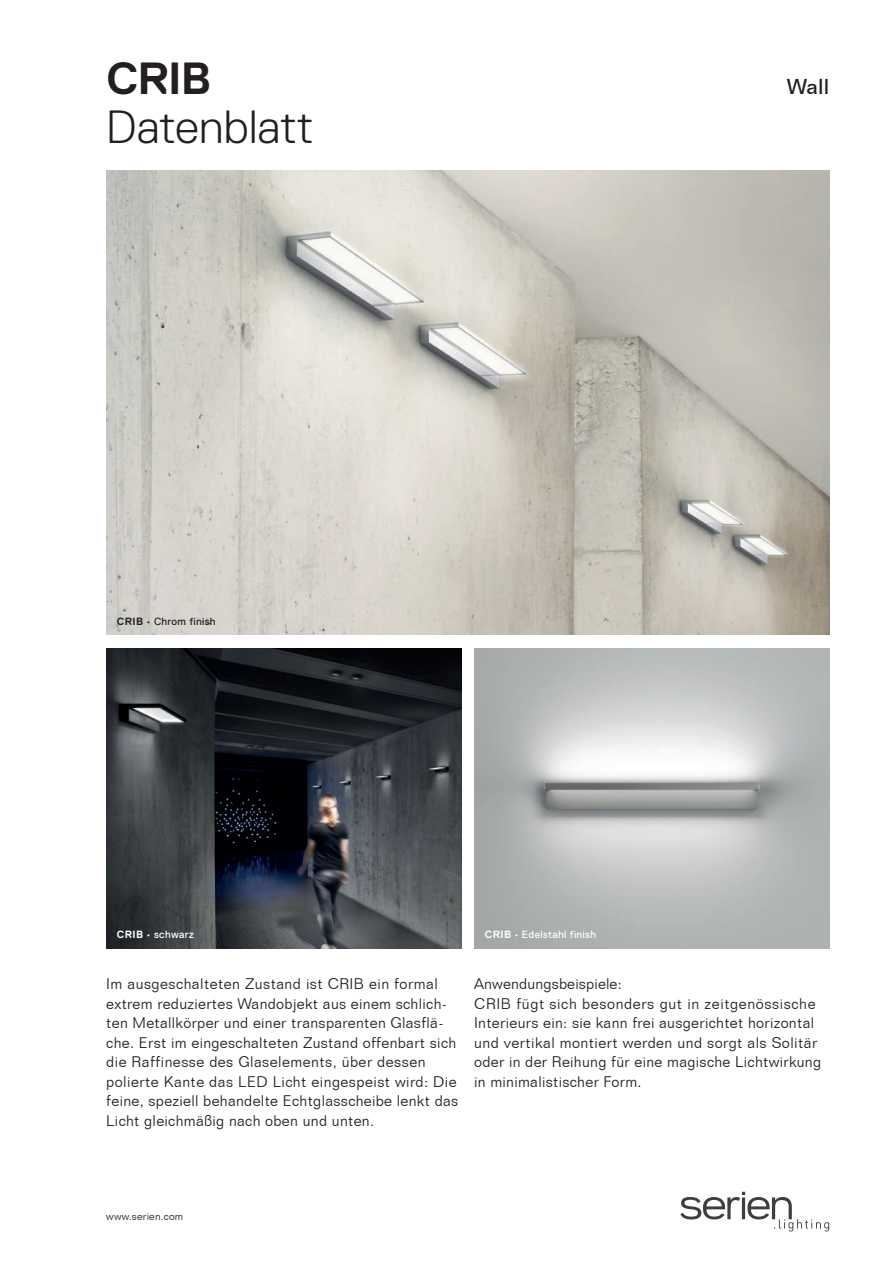
<style>
.page{position:relative;width:893px;height:1263px;background:#fff}
.page>*{position:absolute;margin:0;border:0;box-sizing:border-box;transform-origin:0 0}
.t1{font:300 46.5px "Replica Pro";letter-spacing:.01em;color:#231f20}
.t2{font:700 45px "Replica Pro";color:#231f20}
.t3{font:500 21px "Folio BT";color:#231f20}
.t4{font:300 15px/19.5px "Folio BT";letter-spacing:.02em;color:#231f20}
.t5{font:10.5px "Replica Pro";letter-spacing:.03em;color:#fff}
.t6{font:10.5px "Replica Pro";letter-spacing:.03em;color:#231f20}
.t7{font:300 10.5px "Folio BT";letter-spacing:.02em;color:#231f20}
.s1{font-weight:700}
</style>
<div class="page">
<svg style="left:680px;top:1192px;width:149px;height:39px"></svg>
<img style="left:474px;top:648px;width:355px;height:300px">
<img style="left:106px;top:648px;width:355px;height:300px">
<img style="left:106px;top:170px;width:723px;height:465px">
<h2 class="t2" style="left:107px;top:53px;width:106px">CRIB</h2>
<h1 class="t1" style="left:106px;top:101px;width:209px">Datenblatt</h1>
<p class="t6" style="left:117px;top:616px;width:100px"><span class="s1">CRIB</span> • Chrom finish</p>
<p class="t5" style="left:117px;top:929px;width:79px"><span class="s1">CRIB</span> • schwarz</p>
<p class="t5" style="left:485px;top:929px;width:113px"><span class="s1">CRIB</span> • Edelstahl finish</p>
<h3 class="t3" style="left:787px;top:73px;width:44px">Wall</h3>
<p class="t4" style="left:106px;top:974px;width:353px">Im ausgeschalteten Zustand ist CRIB ein formal extrem reduziertes Wandobjekt aus einem schlich&shy;ten Metallkörper und einer transparenten Glasflä&shy;che. Erst im eingeschalteten Zustand offenbart sich die Raffinesse des Glaselements, über dessen polierte Kante das LED Licht eingespeist wird: Die feine, speziell behandelte Echtglasscheibe lenkt das Licht gleichmäßig nach oben und unten.</p>
<p class="t4" style="left:474px;top:974px;width:349px">Anwendungsbeispiele:<br>CRIB fügt sich besonders gut in zeitgenössische Interieurs ein: sie kann frei ausgerichtet horizontal und vertikal montiert werden und sorgt als Solitär oder in der Reihung für eine magische Lichtwirkung in minimalistischer Form.</p>
<p class="t7" style="left:106px;top:1210px;width:78px">www.serien.com</p>
</div>
